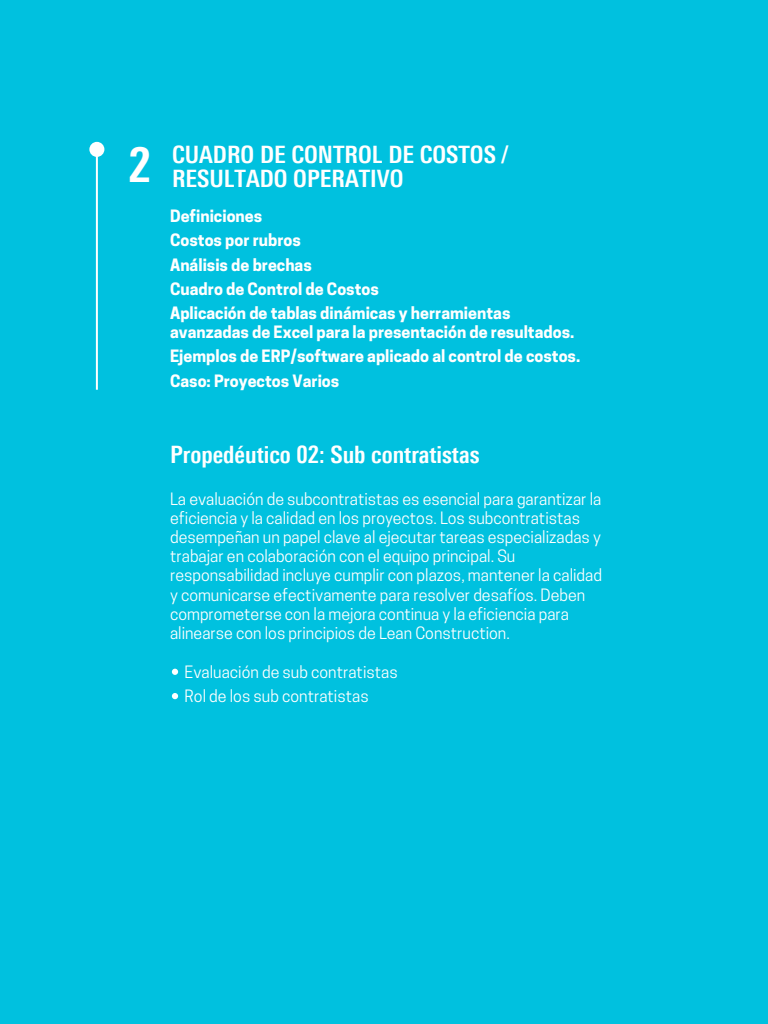
<style>
.page{position:relative;width:768px;height:1024px;background:#00c1df}
.page>*{position:absolute;margin:0;border:0;box-sizing:border-box;transform-origin:0 0}
.t1{font:700 condensed 24px/24px "Univers Next Pro";color:#fff}
.t2{font:16px/19.2px "Cooper Hewitt";color:#fff}
.t3{font:700 16px/24.2px "Cooper Hewitt";color:#fff}
</style>
<div class="page">
<hr style="left:96px;top:149px;width:2px;height:241px;background:#fff">
<div style="left:89px;top:142px;width:15px;height:15px;background:#fff;border-radius:50%"></div>
<svg style="left:172px;top:669px;width:6px;height:6px"></svg>
<svg style="left:172px;top:693px;width:6px;height:6px"></svg>
<h1 class="t1" style="left:129px;top:143px;width:381px;text-indent:44px">CUADRO DE CONTROL DE COSTOS /<br><sup>2</sup> RESULTADO OPERATIVO</h1>
<p class="t3" style="left:170px;top:204px;width:342px">Definiciones<br>Costos por rubros<br>Análisis de brechas<br>Cuadro de Control de Costos<br>Aplicación de tablas dinámicas y herramientas</p>
<p class="t3" style="left:170px;top:320px;width:412px">avanzadas de Excel para la presentación de resultados.<br>Ejemplos de ERP/software aplicado al control de costos.<br>Caso: Proyectos Varios</p>
<h1 class="t1" style="left:170px;top:442px;width:311px">Propedéutico 02: Sub contratistas</h1>
<p class="t2" style="left:170px;top:489px;width:433px">La evaluación de subcontratistas es esencial para garantizar la eficiencia y la calidad en los proyectos. Los subcontratistas desempeñan un papel clave al ejecutar tareas especializadas y trabajar en colaboración con el equipo principal. Su responsabilidad incluye cumplir con plazos, mantener la calidad y comunicarse efectivamente para resolver desafíos. Deben comprometerse con la mejora continua y la eficiencia para alinearse con los principios de Lean Construction.</p>
<p class="t2" style="left:185px;top:660px;width:215px;line-height:24.2px">Evaluación de sub contratistas<br>Rol de los sub contratistas</p>
</div>
